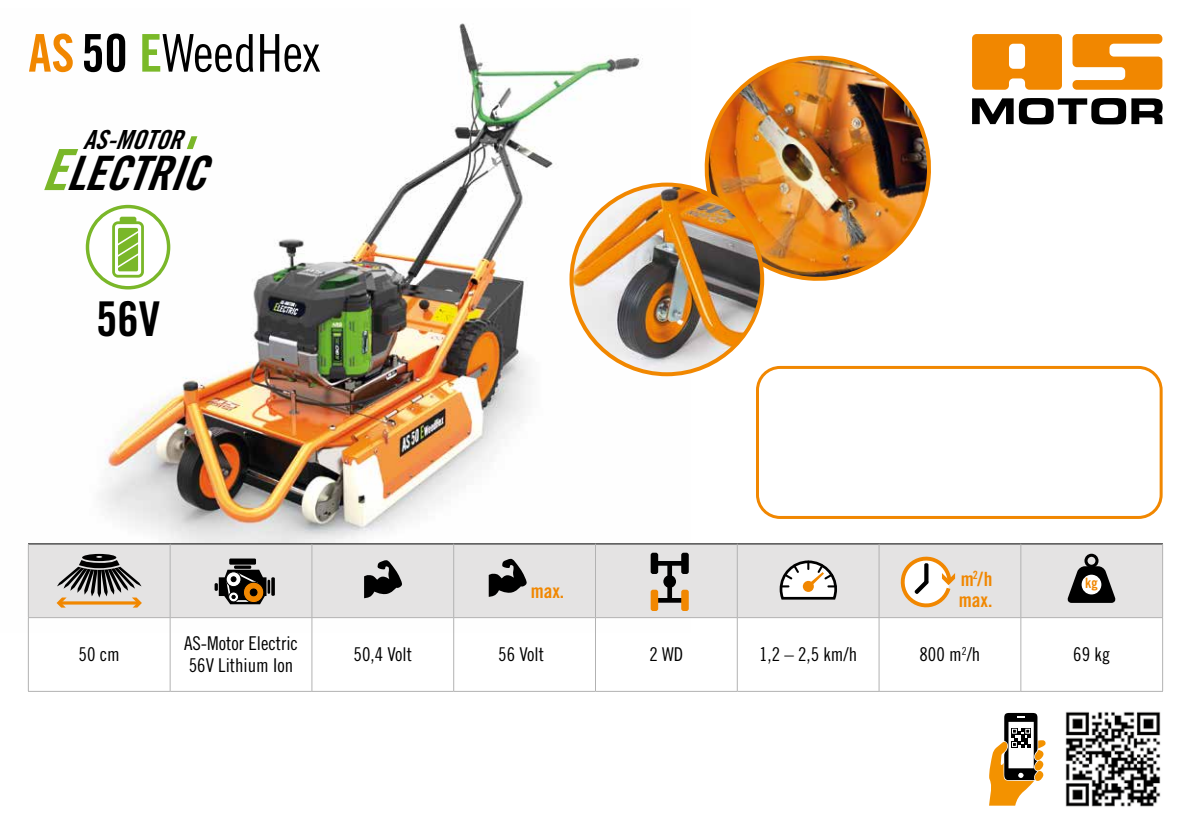
<style>
.page{position:relative;width:1191px;height:840px;background:#fff}
.page>*{position:absolute;margin:0;border:0;box-sizing:border-box;transform-origin:0 0}
.t1{font:52px "Trade Gothic LT Std Cn 18";color:#000}
.t2{font:48px "Trade Gothic LT Std Bd Cn 20";color:#000}
.t3{font:47.4px "Trade Gothic LT Std Bd Cn 20 Obl";letter-spacing:-.01em;color:#000}
.t4{font:26.2px "Trade Gothic LT Std Bd Cn 20 Obl";color:#000}
.t5{font:19.6px/20.8px "Trade Gothic LT Std Bd Cn 20";color:#f18700}
.t6{font:19.4px "Trade Gothic LT Std Bd Cn 20";color:#f18700}
.t7{font:19px/22px "Trade Gothic LT Std Cn 18";color:#000}
.t8{font:14.2px "Trade Gothic Bold Cond Twenty";color:#f18700}
.s1{font-family:"Trade Gothic LT Std Bd Cn 20";color:#f18700}
.s2{font-family:"Trade Gothic LT Std Bd Cn 20"}
.s3{font-family:"Trade Gothic LT Std Bd Cn 20";color:#7ab929}
.s4{font-size:56.8px;color:#7ab729}
</style>
<div class="page">
<img style="left:27px;top:23px;width:664px;height:608px">
<svg style="left:972px;top:34px;width:90px;height:56px"></svg>
<svg style="left:1072px;top:34px;width:90px;height:56px"></svg>
<svg style="left:972px;top:98px;width:41px;height:26px"></svg>
<svg style="left:1019px;top:98px;width:143px;height:26px"></svg>
<div style="left:29px;top:544px;width:1133px;height:73px;background:#e4e3e3"></div>
<hr style="left:28px;top:543px;width:142px;height:1px;background:#000">
<hr style="left:170px;top:543px;width:142px;height:1px;background:#000">
<hr style="left:312px;top:543px;width:142px;height:1px;background:#000">
<hr style="left:454px;top:543px;width:141px;height:1px;background:#000">
<hr style="left:595px;top:543px;width:142px;height:1px;background:#000">
<hr style="left:737px;top:543px;width:142px;height:1px;background:#000">
<hr style="left:879px;top:543px;width:141px;height:1px;background:#000">
<hr style="left:1020px;top:543px;width:143px;height:1px;background:#000">
<hr style="left:28px;top:544px;width:1px;height:73px;background:#b2b2b2">
<hr style="left:170px;top:544px;width:1px;height:73px;background:#b2b2b2">
<hr style="left:311px;top:544px;width:1px;height:73px;background:#b2b2b2">
<hr style="left:453px;top:544px;width:1px;height:73px;background:#b2b2b2">
<hr style="left:595px;top:544px;width:1px;height:73px;background:#b2b2b2">
<hr style="left:737px;top:544px;width:1px;height:73px;background:#b2b2b2">
<hr style="left:878px;top:544px;width:1px;height:73px;background:#b2b2b2">
<hr style="left:28px;top:617px;width:142px;height:1px;background:#b2b2b2">
<hr style="left:28px;top:617px;width:1px;height:73px;background:#b2b2b2">
<hr style="left:170px;top:617px;width:142px;height:1px;background:#b2b2b2">
<hr style="left:170px;top:617px;width:1px;height:73px;background:#b2b2b2">
<hr style="left:312px;top:617px;width:142px;height:1px;background:#b2b2b2">
<hr style="left:311px;top:617px;width:1px;height:73px;background:#b2b2b2">
<hr style="left:454px;top:617px;width:141px;height:1px;background:#b2b2b2">
<hr style="left:453px;top:617px;width:1px;height:73px;background:#b2b2b2">
<hr style="left:595px;top:617px;width:142px;height:1px;background:#b2b2b2">
<hr style="left:737px;top:617px;width:142px;height:1px;background:#b2b2b2">
<hr style="left:879px;top:617px;width:141px;height:1px;background:#b2b2b2">
<hr style="left:1020px;top:617px;width:143px;height:1px;background:#b2b2b2">
<hr style="left:28px;top:690px;width:142px;height:1px;background:#b2b2b2">
<hr style="left:170px;top:690px;width:142px;height:1px;background:#b2b2b2">
<hr style="left:312px;top:690px;width:142px;height:1px;background:#b2b2b2">
<hr style="left:454px;top:690px;width:141px;height:1px;background:#b2b2b2">
<hr style="left:595px;top:690px;width:142px;height:1px;background:#b2b2b2">
<hr style="left:737px;top:690px;width:142px;height:1px;background:#b2b2b2">
<hr style="left:879px;top:690px;width:141px;height:1px;background:#b2b2b2">
<hr style="left:1020px;top:690px;width:143px;height:1px;background:#b2b2b2">
<hr style="left:1020px;top:544px;width:1px;height:73px;background:#b2b2b2">
<hr style="left:1162px;top:544px;width:1px;height:73px;background:#b2b2b2">
<hr style="left:595px;top:617px;width:1px;height:73px;background:#b2b2b2">
<hr style="left:737px;top:617px;width:1px;height:73px;background:#b2b2b2">
<hr style="left:878px;top:617px;width:1px;height:73px;background:#b2b2b2">
<hr style="left:1020px;top:617px;width:1px;height:73px;background:#b2b2b2">
<hr style="left:1162px;top:617px;width:1px;height:73px;background:#b2b2b2">
<svg style="left:57px;top:553px;width:85px;height:54px"></svg>
<div style="left:229px;top:558px;width:27px;height:6px;background:#000"></div>
<hr style="left:234px;top:565px;width:17px;height:3px;background:#000">
<hr style="left:267px;top:579px;width:3px;height:14px;background:#000">
<svg style="left:215px;top:569px;width:51px;height:35px"></svg>
<svg style="left:271px;top:577px;width:4px;height:18px"></svg>
<svg style="left:364px;top:560px;width:38px;height:38px"></svg>
<svg style="left:489px;top:558px;width:37px;height:38px"></svg>
<svg style="left:897px;top:554px;width:58px;height:56px"></svg>
<svg style="left:1067px;top:566px;width:49px;height:36px"></svg>
<div style="left:1084px;top:553px;width:14px;height:14px;border:3px solid #000;border-radius:50%"></div>
<div style="left:1081px;top:574px;width:20px;height:20px;background:#fff;border-radius:50%"></div>
<div style="left:756px;top:366px;width:406px;height:152px;border:3px solid #f18700;border-radius:23px"></div>
<img style="left:1065px;top:711px;width:96px;height:96px">
<svg style="left:989px;top:712px;width:56px;height:93px"></svg>
<img style="left:704px;top:55px;width:227px;height:228px">
<img style="left:571px;top:184px;width:191px;height:190px">
<div style="left:569px;top:182px;width:195px;height:194px;border:4px solid #f18700;border-radius:50%"></div>
<div style="left:655px;top:597px;width:28px;height:5px;background:#000;border-radius:2px"></div>
<div style="left:667px;top:563px;width:5px;height:37px;background:#000;border-radius:2px"></div>
<div style="left:663px;top:575px;width:13px;height:12px;background:#000;border-radius:50%"></div>
<div style="left:681px;top:589px;width:8px;height:21px;background:#f18700;border-radius:2px"></div>
<div style="left:650px;top:589px;width:8px;height:21px;background:#f18700;border-radius:2px"></div>
<div style="left:655px;top:560px;width:28px;height:5px;background:#000;border-radius:2px"></div>
<div style="left:681px;top:552px;width:8px;height:21px;background:#000;border-radius:2px"></div>
<div style="left:650px;top:552px;width:8px;height:21px;background:#000;border-radius:2px"></div>
<svg style="left:778px;top:559px;width:60px;height:42px"></svg>
<div style="left:87px;top:206px;width:82px;height:81px;background:#fff;border-radius:50%"></div>
<div style="left:86px;top:205px;width:84px;height:84px;border:3px solid #7ab729;border-radius:50%"></div>
<div style="left:112px;top:221px;width:32px;height:56px;border:3px solid #7ab729;border-radius:4px"></div>
<div style="left:118px;top:228px;width:20px;height:43px;background:#7ab729;border-radius:2px"></div>
<svg style="left:114px;top:216px;width:28px;height:54px"></svg>
<svg style="left:187px;top:136px;width:10px;height:13px"></svg>
<h1 class="t1" style="left:28px;top:33px;width:293px"><span class="s1">AS</span> <span class="s2">50</span> <span class="s3">E</span>WeedHex</h1>
<h3 class="t4" style="left:83px;top:124px;width:100px">AS-MOTOR</h3>
<h3 class="t3" style="left:41px;top:146px;width:166px"><span class="s4">E</span>LECTRIC</h3>
<h2 class="t2" style="left:96px;top:291px;width:65px">56V</h2>
<p class="t6" style="left:530px;top:580px;width:35px">max.</p>
<p class="t5" style="left:958px;top:568px;width:35px">m<sup>2</sup>/h max.</p>
<p class="t8" style="left:1085px;top:578px;width:14px">kg</p>
<p class="t7" style="left:79px;top:644px;width:43px">50 cm</p>
<p class="t7" style="left:184px;top:633px;width:115px">AS-Motor Electric<br>56V Lithium Ion</p>
<p class="t7" style="left:353px;top:644px;width:60px">50,4 Volt</p>
<p class="t7" style="left:498px;top:644px;width:47px">56 Volt</p>
<p class="t7" style="left:649px;top:644px;width:35px">2 WD</p>
<p class="t7" style="left:759px;top:644px;width:100px">1,2 – 2,5 km/h</p>
<p class="t7" style="left:919px;top:644px;width:62px">800 m<sup>2</sup>/h</p>
<p class="t7" style="left:1073px;top:644px;width:38px">69 kg</p>
</div>
